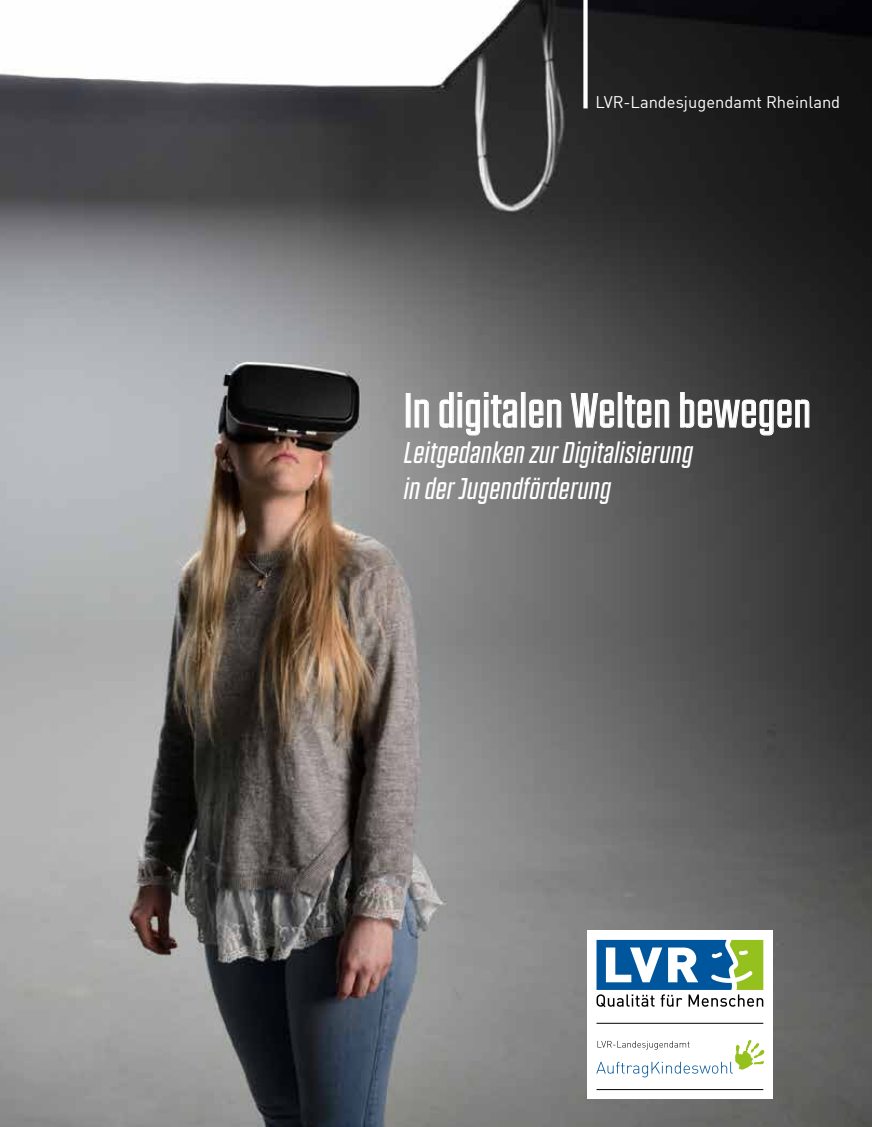
<style>
.page{position:relative;width:872px;height:1127px;background:#fff}
.page>*{position:absolute;margin:0;border:0;box-sizing:border-box;transform-origin:0 0}
.t1{font:48px "NTF Grand Regular";letter-spacing:.02em;color:#fff}
.t2{font:30px/36px "NTF Grand Italic";letter-spacing:.02em;color:#fff}
.t3{font:16.5px "DIN";color:#fff}
</style>
<div class="page">
<img style="left:0;top:0;width:872px;height:1127px">
<div style="left:587px;top:930px;width:185px;height:169px;background:#fff"></div>
<svg style="left:596px;top:940px;width:167px;height:67px"></svg>
<hr style="left:596px;top:1023px;width:167px;height:1px;background:#000">
<hr style="left:596px;top:1089px;width:167px;height:1px;background:#000">
<svg style="left:596px;top:1040px;width:168px;height:37px"></svg>
<div style="left:406px;top:393px;width:4px;height:34px;border:1px solid #fff"></div>
<svg style="left:415px;top:400px;width:14px;height:27px"></svg>
<svg style="left:439px;top:392px;width:78px;height:43px;background:#989898"></svg>
<div style="left:521px;top:392px;width:4px;height:35px;border:1px solid #fff"></div>
<svg style="left:529px;top:400px;width:32px;height:28px"></svg>
<svg style="left:571px;top:393px;width:43px;height:35px;background:#878787"></svg>
<div style="left:618px;top:392px;width:4px;height:35px;border:1px solid #fff"></div>
<svg style="left:625px;top:395px;width:44px;height:33px"></svg>
<svg style="left:680px;top:392px;width:129px;height:43px;background:#5f5f5f"></svg>
<svg style="left:583px;top:0;width:4px;height:108px"></svg>
<p class="t3" style="left:595px;top:92px;width:246px">LVR-Landesjugendamt Rheinland</p>
<h1 class="t1" style="left:404px;top:382px;width:408px">In digitalen Welten bewegen</h1>
<p class="t2" style="left:404px;top:434px;width:290px">Leitgedanken zur Digitalisierung in der Jugendförderung</p>
</div>
